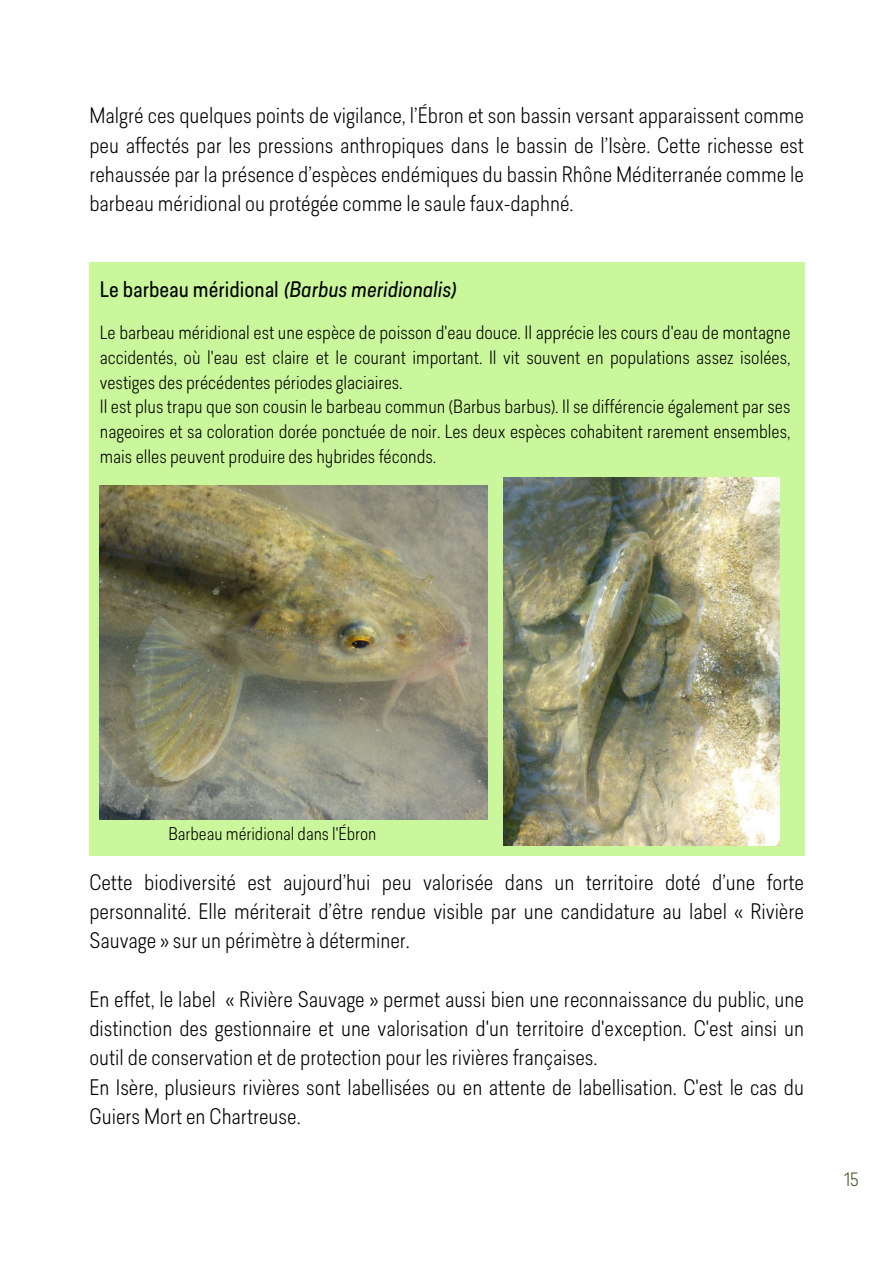
<style>
.page{position:relative;width:893px;height:1264px;background:#fff}
.page>*{position:absolute;margin:0;border:0;box-sizing:border-box;transform-origin:0 0}
.t1{font:300 21px/29.2px "Predige Rounded";color:#000;text-align:justify}
.t2{font:italic 21px "Predige Rounded";color:#000}
.t3{font:300 18px/24.8px "Predige Rounded";color:#000;text-align:justify}
.t4{font:300 18px "Predige Rounded";color:#3f5825}
.t5{font:300 17.25px "Predige Rounded";color:#000}
.s1{font-style:normal}
</style>
<div class="page">
<div style="left:89px;top:262px;width:715px;height:593px;background:#caf79b"></div>
<img style="left:100px;top:486px;width:387px;height:333px">
<img style="left:503px;top:477px;width:276px;height:368px">
<p class="t1" style="left:89px;top:104px;width:715px">Malgré ces quelques points de vigilance, l’Ébron et son bassin versant apparaissent comme peu affectés par les pressions anthropiques dans le bassin de l’Isère. Cette richesse est rehaussée par la présence d’espèces endémiques du bassin Rhône Méditerranée comme le barbeau méridional ou protégée comme le saule faux-daphné.</p>
<p class="t2" style="left:100px;top:281px;width:358px"><span class="s1">Le barbeau méridional</span> (Barbus meridionalis)</p>
<p class="t3" style="left:100px;top:322px;width:691px">Le barbeau méridional est une espèce de poisson d'eau douce. Il apprécie les cours d'eau de montagne accidentés, où l'eau est claire et le courant important. Il vit souvent en populations assez isolées, vestiges des précédentes périodes glaciaires.</p>
<p class="t3" style="left:100px;top:396px;width:691px">Il est plus trapu que son cousin le barbeau commun (Barbus barbus). Il se différencie également par ses nageoires et sa coloration dorée ponctuée de noir. Les deux espèces cohabitent rarement ensembles, mais elles peuvent produire des hybrides féconds.</p>
<p class="t5" style="left:168px;top:826px;width:209px">Barbeau méridional dans l'Ébron</p>
<p class="t1" style="left:89px;top:869px;width:715px">Cette biodiversité est aujourd’hui peu valorisée dans un territoire doté d’une forte personnalité. Elle mériterait d’être rendue visible par une candidature au label « Rivière Sauvage » sur un périmètre à déterminer.</p>
<p class="t1" style="left:89px;top:987px;width:715px">En effet, le label « Rivière Sauvage » permet aussi bien une reconnaissance du public, une distinction des gestionnaire et une valorisation d'un territoire d'exception. C'est ainsi un outil de conservation et de protection pour les rivières françaises.</p>
<p class="t1" style="left:89px;top:1074px;width:715px">En Isère, plusieurs rivières sont labellisées ou en attente de labellisation. C'est le cas du<br>Guiers Mort en Chartreuse.</p>
<p class="t4" style="left:843px;top:1172px;width:16px">15</p>
</div>
